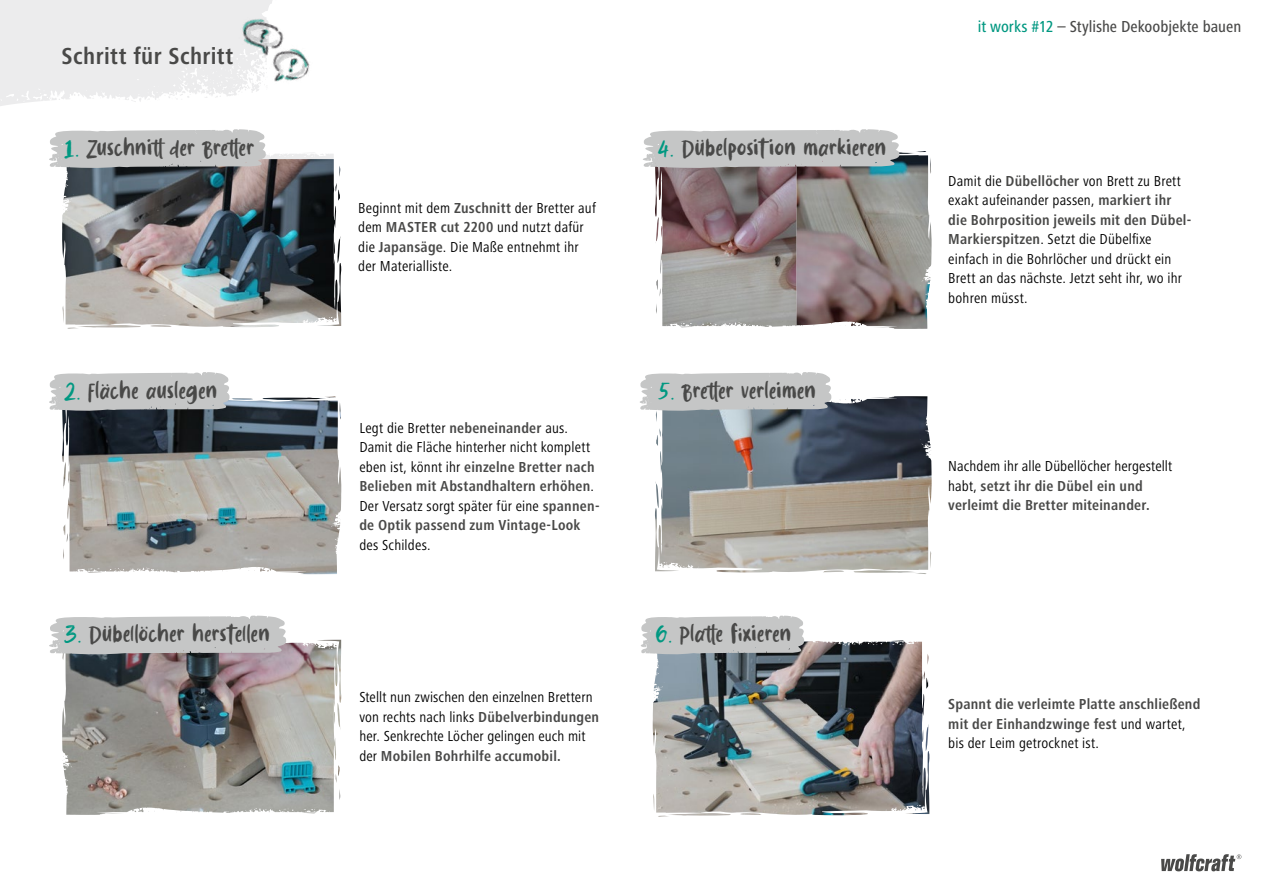
<style>
.page{position:relative;width:1263px;height:893px;background:#fff}
.page>*{position:absolute;margin:0;border:0;box-sizing:border-box;transform-origin:0 0}
.t1{font:700 condensed 24px "Frutiger Next LTW1 G";letter-spacing:.015em;color:#494948}
.t2{font:18px "Burnfolk Alt";letter-spacing:.02em;color:#494948}
.t3{font:500 condensed 16.5px "Frutiger Next LTW1 G";color:#494948}
.t4{font:condensed 15px/19.5px "Frutiger Next LTW1 G";letter-spacing:.01em;color:#000}
.t5{font:700 condensed 15px/19.5px "Frutiger Next LTW1 G";letter-spacing:.015em;color:#494948}
.s1{color:#009881}
.s2{font-weight:700;color:#494948}
.s3{font-weight:400;color:#000}
</style>
<div class="page">
<svg style="left:1161px;top:854px;width:80px;height:17px"></svg>
<div style="left:654px;top:149px;width:279px;height:180px;background:#000;opacity:.13"></div>
<svg style="left:0;top:0;width:217px;height:106px;background:#ededee"></svg>
<img style="left:67px;top:152px;width:274px;height:177px">
<img style="left:62px;top:169px;width:75px;height:156px">
<svg style="left:62px;top:400px;width:279px;height:174px;background:#888c8b"></svg>
<img style="left:232px;top:396px;width:104px;height:12px">
<img style="left:65px;top:639px;width:276px;height:176px">
<img style="left:62px;top:655px;width:180px;height:126px">
<svg style="left:655px;top:396px;width:277px;height:178px;background:#898a8a"></svg>
<img style="left:833px;top:396px;width:73px;height:7px">
<img style="left:658px;top:640px;width:271px;height:177px">
<img style="left:653px;top:655px;width:43px;height:158px">
<svg style="left:49px;top:129px;width:219px;height:40px;background:#c2c3c3"></svg>
<svg style="left:643px;top:129px;width:259px;height:40px;background:#c2c3c4"></svg>
<svg style="left:49px;top:372px;width:183px;height:39px;background:#c2c4c4"></svg>
<svg style="left:640px;top:372px;width:193px;height:39px;background:#c5c6c6"></svg>
<svg style="left:49px;top:616px;width:240px;height:39px;background:#c4c4c5"></svg>
<svg style="left:641px;top:616px;width:165px;height:39px;background:#c2c3c3"></svg>
<img style="left:217px;top:0;width:93px;height:97px">
<h1 class="t1" style="left:62px;top:42px;width:173px">Schritt für Schritt</h1>
<p class="t2" style="left:64px;top:136px;width:191px"><span class="s1">1.</span> Zuschnitt der Bretter</p>
<p class="t2" style="left:658px;top:136px;width:230px"><span class="s1">4.</span> Dübelposition markieren</p>
<p class="t4" style="left:358px;top:198px;width:239px">Beginnt mit dem <span class="s2">Zuschnitt</span> der Bretter auf dem <span class="s2">MASTER cut 2200</span> und nutzt dafür die <span class="s2">Japansäge</span>. Die Maße entnehmt ihr der Materialliste.</p>
<p class="t2" style="left:64px;top:379px;width:155px"><span class="s1">2.</span> Fläche auslegen</p>
<p class="t2" style="left:658px;top:379px;width:160px"><span class="s1">5.</span> Bretter verleimen</p>
<p class="t5" style="left:359px;top:418px;width:242px"><span class="s3">Legt die Bretter</span> nebeneinander <span class="s3">aus.<br>Damit die Fläche hinterher nicht komplett eben ist, könnt ihr</span> einzelne Bretter nach Belieben mit Abstandhaltern erhöhen<span class="s3">.<br>Der Versatz sorgt später für eine</span> spannen&shy;de Optik passend zum Vintage-Look</p>
<p class="t4" style="left:359px;top:535px;width:73px">des Schildes.</p>
<p class="t2" style="left:64px;top:622px;width:207px"><span class="s1">3.</span> Dübellöcher herstellen</p>
<p class="t2" style="left:656px;top:622px;width:137px"><span class="s1">6.</span> Platte fixieren</p>
<p class="t3" style="left:978px;top:17px;width:265px"><span class="s1">it works #12</span> – Stylishe Dekoobjekte bauen</p>
<p class="t4" style="left:948px;top:171px;width:245px">Damit die <span class="s2">Dübellöcher</span> von Brett zu Brett exakt aufeinander passen, <span class="s2">markiert ihr die Bohrposition jeweils mit den Dübel-Markierspitzen</span>. Setzt die Dübelfixe einfach in die Bohrlöcher und drückt ein Brett an das nächste. Jetzt seht ihr, wo ihr bohren müsst.</p>
<p class="t5" style="left:948px;top:456px;width:226px"><span class="s3">Nachdem ihr alle Dübellöcher hergestellt habt,</span> setzt ihr die Dübel ein und verleimt die Bretter miteinander.</p>
<p class="t4" style="left:359px;top:688px;width:241px">Stellt nun zwischen den einzelnen Brettern von rechts nach links <span class="s2">Dübelverbindungen </span>her. Senkrechte Löcher gelingen euch mit der <span class="s2">Mobilen Bohrhilfe accumobil.</span></p>
<p class="t5" style="left:948px;top:695px;width:254px">Spannt die verleimte Platte anschließend mit der Einhandzwinge fest <span class="s3">und wartet, bis der Leim getrocknet ist.</span></p>
</div>
